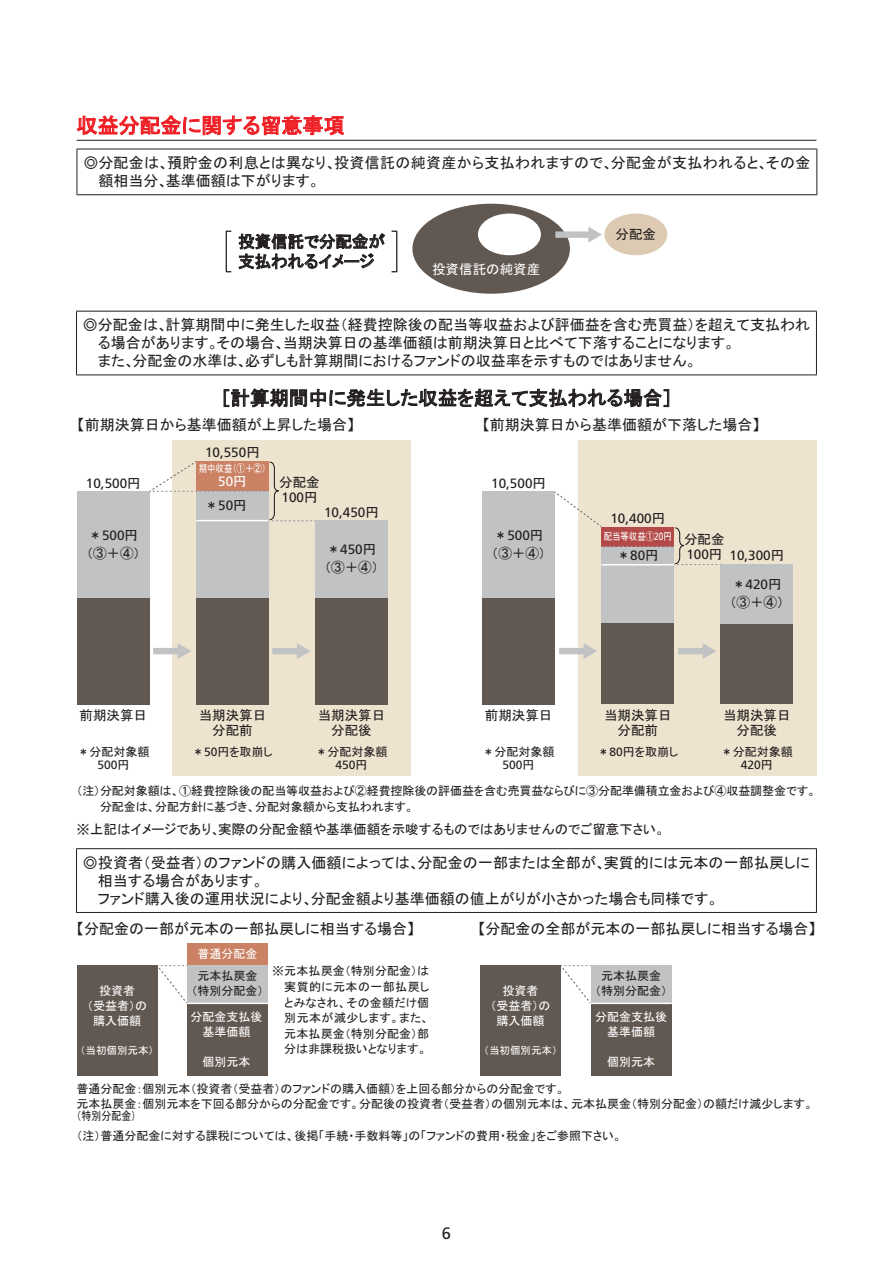
<style>
.page{position:relative;width:893px;height:1263px;background:#fff}
.page>*{position:absolute;margin:0;border:0;box-sizing:border-box;transform-origin:0 0}
.t1{font:21px "MS P Gothic";color:#ee1d23}
.t2{font:19.5px "MS P Gothic";color:#231f20}
.t3{font:16.5px/19.8px "MS P Gothic";color:#231f20}
.t4{font:16.5px "Frutiger LT Std";color:#231f20}
.t5{font:15px/18px "MS P Gothic";color:#231f20}
.t6{font:15px/18px "MS P Gothic";letter-spacing:.02em;color:#231f20}
.t7{font:13.5px/15px "MS P Gothic";color:#231f20;text-align:center}
.t8{font:13.5px/28.8px "Frutiger LT Std";color:#231f20}
.t9{font:13.5px "MS P Gothic";color:#fff}
.t10{font:13.5px "Frutiger LT Std";color:#fff}
.t11{font:12px/15.6px "MS P Gothic";color:#231f20}
.t12{font:12px/15px "MS P Gothic";color:#fff;text-align:center}
.t13{font:12px "Frutiger LT Std";color:#231f20}
.t14{font:12px "MS P Gothic";color:#231f20;scale:.83 1}
.t15{font:10.5px "MS P Gothic";color:#fff;scale:.8 1}
.t16{font:10.5px "MS P Gothic";color:#fff}
.s1{font-family:"MS P Gothic"}
.s2{font-family:"Frutiger LT Std"}
</style>
<div class="page">
<hr style="left:77px;top:140px;width:739px;height:1px;background:#231f20">
<svg style="left:77px;top:115px;width:267px;height:20px"></svg>
<hr style="left:77px;top:149px;width:740px;height:1px;background:#231f20">
<hr style="left:77px;top:149px;width:1px;height:45px;background:#231f20">
<hr style="left:816px;top:149px;width:1px;height:45px;background:#231f20">
<hr style="left:77px;top:194px;width:740px;height:1px;background:#231f20">
<div style="left:412px;top:204px;width:158px;height:90px;background:#625852;border-radius:50%"></div>
<div style="left:604px;top:214px;width:63px;height:41px;background:#ddcab2;border-radius:50%"></div>
<div style="left:478px;top:214px;width:63px;height:41px;background:#fff;border-radius:50%"></div>
<div style="left:226px;top:231px;width:6px;height:41px;border:1px solid #231f20"></div>
<div style="left:391px;top:231px;width:6px;height:41px;border:1px solid #231f20"></div>
<div style="left:555px;top:231px;width:36px;height:7px;background:#c1c2c4"></div>
<svg style="left:588px;top:227px;width:14px;height:16px"></svg>
<svg style="left:239px;top:233px;width:146px;height:36px"></svg>
<hr style="left:76px;top:311px;width:741px;height:1px;background:#231f20">
<hr style="left:76px;top:312px;width:1px;height:62px;background:#231f20">
<hr style="left:816px;top:312px;width:1px;height:62px;background:#231f20">
<hr style="left:76px;top:374px;width:741px;height:1px;background:#231f20">
<svg style="left:224px;top:388px;width:445px;height:20px"></svg>
<div style="left:172px;top:440px;width:239px;height:336px;background:#eee3ce"></div>
<div style="left:578px;top:440px;width:238px;height:336px;background:#eee3ce"></div>
<div style="left:77px;top:598px;width:73px;height:106px;background:#625852"></div>
<div style="left:77px;top:492px;width:73px;height:106px;background:#c1c2c4"></div>
<div style="left:196px;top:598px;width:73px;height:106px;background:#625852"></div>
<div style="left:196px;top:492px;width:73px;height:106px;background:#c1c2c4"></div>
<div style="left:315px;top:598px;width:73px;height:106px;background:#625852"></div>
<div style="left:315px;top:520px;width:73px;height:78px;background:#c1c2c4"></div>
<div style="left:482px;top:598px;width:73px;height:106px;background:#625852"></div>
<div style="left:482px;top:492px;width:73px;height:106px;background:#c1c2c4"></div>
<div style="left:721px;top:623px;width:72px;height:81px;background:#625852"></div>
<div style="left:721px;top:564px;width:72px;height:59px;background:#c1c2c4"></div>
<div style="left:602px;top:623px;width:72px;height:81px;background:#625852"></div>
<div style="left:602px;top:546px;width:72px;height:77px;background:#c1c2c4"></div>
<div style="left:153px;top:648px;width:27px;height:6px;background:#c1c2c4"></div>
<svg style="left:178px;top:643px;width:13px;height:16px"></svg>
<div style="left:272px;top:648px;width:27px;height:6px;background:#c1c2c4"></div>
<svg style="left:297px;top:643px;width:13px;height:16px"></svg>
<div style="left:559px;top:648px;width:27px;height:6px;background:#c1c2c4"></div>
<svg style="left:584px;top:643px;width:13px;height:16px"></svg>
<div style="left:678px;top:648px;width:27px;height:6px;background:#c1c2c4"></div>
<svg style="left:703px;top:643px;width:13px;height:16px"></svg>
<svg style="left:148px;top:461px;width:167px;height:60px"></svg>
<svg style="left:553px;top:491px;width:168px;height:74px"></svg>
<hr style="left:76px;top:848px;width:741px;height:1px;background:#231f20">
<hr style="left:76px;top:849px;width:1px;height:63px;background:#231f20">
<hr style="left:816px;top:849px;width:1px;height:63px;background:#231f20">
<hr style="left:76px;top:912px;width:741px;height:1px;background:#231f20">
<div style="left:187px;top:1003px;width:81px;height:73px;background:#625852"></div>
<div style="left:187px;top:965px;width:81px;height:38px;background:#c1c2c4"></div>
<hr style="left:187px;top:1002px;width:81px;height:2px;background:#fff">
<div style="left:77px;top:965px;width:80px;height:111px;background:#625852"></div>
<svg style="left:157px;top:965px;width:31px;height:39px"></svg>
<div style="left:187px;top:944px;width:81px;height:21px;background:#cb8164"></div>
<div style="left:591px;top:1003px;width:81px;height:73px;background:#625852"></div>
<div style="left:591px;top:965px;width:81px;height:38px;background:#c1c2c4"></div>
<hr style="left:591px;top:1002px;width:81px;height:2px;background:#fff">
<div style="left:480px;top:965px;width:81px;height:111px;background:#625852"></div>
<svg style="left:561px;top:965px;width:31px;height:39px"></svg>
<h1 class="t1" style="left:77px;top:115px;width:270px">収益分配金に関する留意事項</h1>
<p class="t6" style="left:98px;top:154px;width:714px;text-indent:-15px">◎分配金は、預貯金の利息とは異なり、投資信託の純資産から支払われますので、分配金が支払われると、その金額相当分、基準価額は下がります。</p>
<h3 class="t3" style="left:238px;top:232px;width:148px">投資信託で分配金が支払われるイメージ</h3>
<p class="t9" style="left:432px;top:262px;width:109px">投資信託の純資産</p>
<p class="t7" style="left:616px;top:226px;width:42px">分配金</p>
<p class="t5" style="left:98px;top:316px;width:714px;text-indent:-15px">◎分配金は、計算期間中に発生した収益（経費控除後の配当等収益および評価益を含む売買益）を超えて支払われる場合があります。その場合、当期決算日の基準価額は前期決算日と比べて下落することになります。<br>また、分配金の水準は、必ずしも計算期間におけるファンドの収益率を示すものではありません。</p>
<h2 class="t2" style="left:221px;top:388px;width:453px">［計算期間中に発生した収益を超えて支払われる場合］</h2>
<p class="t5" style="left:77px;top:416px;width:279px">【前期決算日から基準価額が上昇した場合】</p>
<p class="t5" style="left:482px;top:416px;width:279px">【前期決算日から基準価額が下落した場合】</p>
<p class="t8" style="left:205px;top:438px;width:56px">10,550<span class="s1">円</span></p>
<p class="t8" style="left:86px;top:469px;width:56px">10,500<span class="s1">円</span></p>
<p class="t8" style="left:89px;top:521px;width:51px"><span class="s1">＊</span>500<span class="s1">円</span></p>
<p class="t7" style="left:86px;top:545px;width:56px">（③＋④）</p>
<p class="t15" style="left:199px;top:463px;width:86px">期中収益（①＋②）</p>
<p class="t10" style="left:218px;top:473px;width:30px">50<span class="s1">円</span></p>
<p class="t7" style="left:205px;top:498px;width:44px">＊<span class="s2">50</span>円</p>
<p class="t7" style="left:279px;top:475px;width:42px">分配金</p>
<p class="t8" style="left:282px;top:483px;width:38px">100<span class="s1">円</span></p>
<p class="t8" style="left:324px;top:498px;width:56px">10,450<span class="s1">円</span></p>
<p class="t8" style="left:327px;top:535px;width:51px"><span class="s1">＊</span>450<span class="s1">円</span></p>
<p class="t7" style="left:324px;top:560px;width:55px">（③＋④）</p>
<p class="t8" style="left:491px;top:469px;width:56px">10,500<span class="s1">円</span></p>
<p class="t8" style="left:494px;top:521px;width:51px"><span class="s1">＊</span>500<span class="s1">円</span></p>
<p class="t7" style="left:492px;top:545px;width:55px">（③＋④）</p>
<p class="t8" style="left:610px;top:504px;width:56px">10,400<span class="s1">円</span></p>
<p class="t7" style="left:617px;top:548px;width:44px">＊<span class="s2">80</span>円</p>
<p class="t15" style="left:604px;top:531px;width:87px">配当等収益①<span class="s2">20</span>円</p>
<p class="t7" style="left:684px;top:531px;width:42px">分配金</p>
<p class="t8" style="left:686px;top:539px;width:38px">100<span class="s1">円</span></p>
<p class="t8" style="left:729px;top:541px;width:56px">10,300<span class="s1">円＊</span>420<span class="s1">円</span></p>
<p class="t7" style="left:730px;top:594px;width:55px">（③＋④）</p>
<p class="t7" style="left:80px;top:707px;width:69px">前期決算日</p>
<p class="t11" style="left:77px;top:744px;width:73px">＊分配対象額</p>
<p class="t13" style="left:97px;top:758px;width:34px">500<span class="s1">円</span></p>
<p class="t7" style="left:199px;top:708px;width:69px">当期決算日分配前</p>
<p class="t11" style="left:192px;top:744px;width:82px">＊<span class="s2">50</span>円を取崩し</p>
<p class="t7" style="left:318px;top:708px;width:69px">当期決算日分配後</p>
<p class="t11" style="left:315px;top:744px;width:74px">＊分配対象額</p>
<p class="t13" style="left:335px;top:758px;width:34px">450<span class="s1">円</span></p>
<p class="t7" style="left:485px;top:707px;width:69px">前期決算日</p>
<p class="t11" style="left:483px;top:744px;width:73px">＊分配対象額</p>
<p class="t13" style="left:503px;top:758px;width:34px">500<span class="s1">円</span></p>
<p class="t7" style="left:604px;top:708px;width:69px">当期決算日分配前</p>
<p class="t11" style="left:597px;top:744px;width:82px">＊<span class="s2">80</span>円を取崩し</p>
<p class="t7" style="left:723px;top:708px;width:69px">当期決算日分配後</p>
<p class="t11" style="left:721px;top:744px;width:73px">＊分配対象額</p>
<p class="t13" style="left:741px;top:758px;width:34px">420<span class="s1">円</span></p>
<p class="t11" style="left:100px;top:783px;width:718px;text-indent:-24px">（注）分配対象額は、①経費控除後の配当等収益および②経費控除後の評価益を含む売買益ならびに③分配準備積立金および④収益調整金です。分配金は、分配方針に基づき、分配対象額から支払われます。</p>
<p class="t7" style="left:77px;top:821px;width:590px">※上記はイメージであり、実際の分配金額や基準価額を示唆するものではありませんのでご留意下さい。</p>
<p class="t5" style="left:98px;top:853px;width:713px;text-indent:-15px">◎投資者（受益者）のファンドの購入価額によっては、分配金の一部または全部が、実質的には元本の一部払戻しに相当する場合があります。<br>ファンド購入後の運用状況により、分配金額より基準価額の値上がりが小さかった場合も同様です。</p>
<p class="t5" style="left:77px;top:920px;width:339px">【分配金の一部が元本の一部払戻しに相当する場合】</p>
<p class="t5" style="left:478px;top:920px;width:339px">【分配金の全部が元本の一部払戻しに相当する場合】</p>
<p class="t12" style="left:87px;top:983px;width:61px">投資者<br>（受益者）の購入価額</p>
<p class="t16" style="left:80px;top:1044px;width:75px">（当初個別元本）</p>
<p class="t12" style="left:198px;top:946px;width:61px">普通分配金</p>
<p class="t11" style="left:192px;top:968px;width:73px;line-height:15px;text-align:center">元本払戻金<br>（特別分配金）</p>
<p class="t12" style="left:190px;top:1009px;width:73px">分配金支払後基準価額</p>
<p class="t12" style="left:202px;top:1054px;width:49px">個別元本</p>
<p class="t11" style="left:284px;top:963px;width:146px;text-align:justify;text-indent:-12px">※元本払戻金（特別分配金）は実質的に元本の一部払戻しとみなされ、その金額だけ個別元本が減少します。また、元本払戻金（特別分配金）部分は非課税扱いとなります。</p>
<p class="t12" style="left:491px;top:983px;width:61px">投資者<br>（受益者）の購入価額</p>
<p class="t16" style="left:484px;top:1044px;width:75px">（当初個別元本）</p>
<p class="t11" style="left:595px;top:968px;width:73px;line-height:15px;text-align:center">元本払戻金<br>（特別分配金）</p>
<p class="t12" style="left:595px;top:1009px;width:73px">分配金支払後基準価額</p>
<p class="t12" style="left:607px;top:1054px;width:49px">個別元本</p>
<p class="t11" style="left:77px;top:1080px;width:738px">普通分配金：個別元本（投資者（受益者）のファンドの購入価額）を上回る部分からの分配金です。<br>元本払戻金：個別元本を下回る部分からの分配金です。分配後の投資者（受益者）の個別元本は、元本払戻金（特別分配金）の額だけ減少します。</p>
<p class="t14" style="left:77px;top:1110px;width:73px">（特別分配金）</p>
<p class="t11" style="left:77px;top:1128px;width:547px">（注）普通分配金に対する課税については、後掲「手続・手数料等」の「ファンドの費用・税金」をご参照下さい。</p>
<h3 class="t4" style="left:442px;top:1223px;width:11px">6</h3>
</div>
